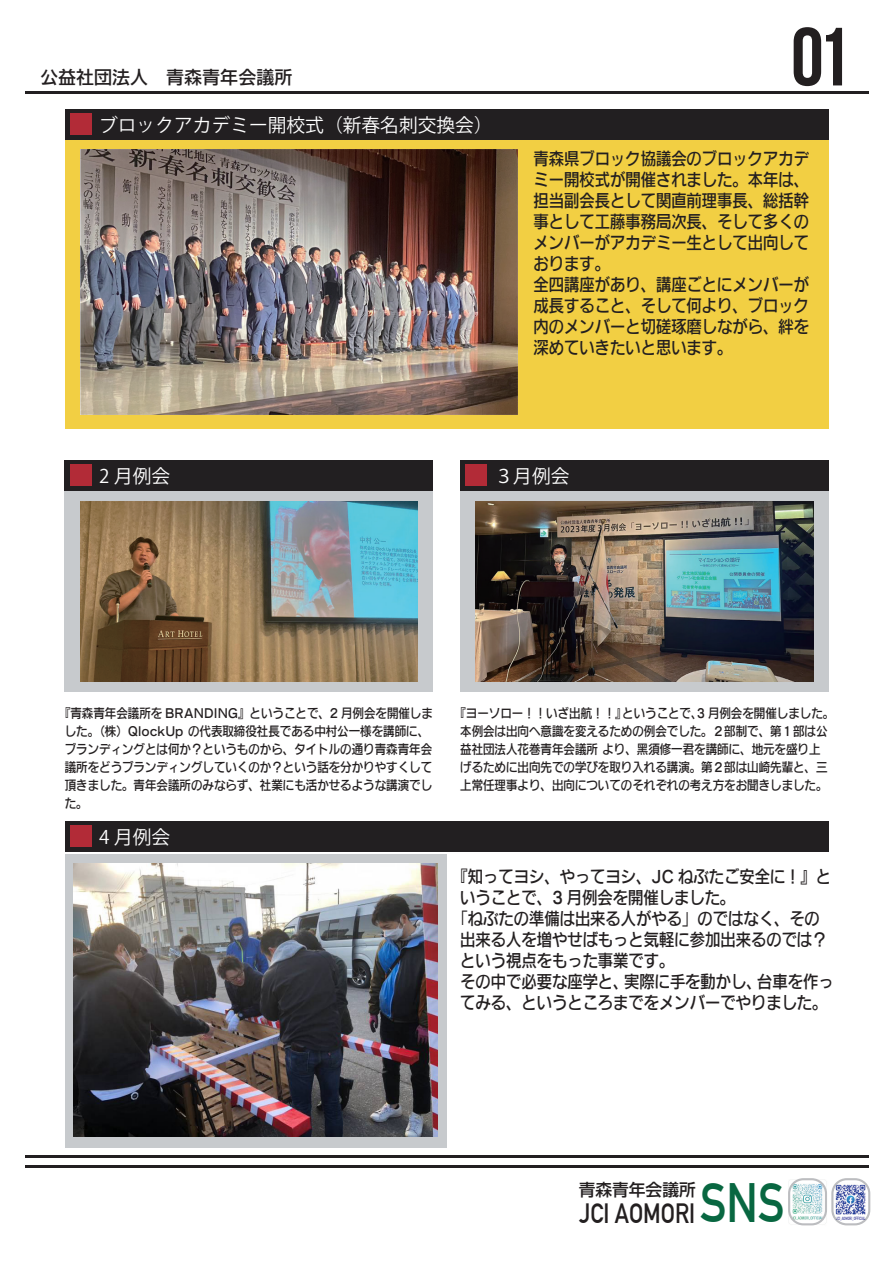
<style>
.page{position:relative;width:893px;height:1263px;background:#fff}
.page>*{position:absolute;margin:0;border:0;box-sizing:border-box;transform-origin:0 0}
.t1{font:82.35px "Bebas Neue";color:#231f20}
.t2{font:700 27.3px "DIN Alternate";color:#231f20;scale:.85 1}
.t3{font:18.75px "Koz Go Pr 6 N";color:#fff}
.t4{font:500 18px "Iwa N Go Pro";color:#231f20}
.t5{font:500 16.95px/21px "Iwa N Go Pro";color:#231f20;scale:.9 1}
.t6{font:500 16.8px "Shin Go Pro";color:#231f20}
.t7{font:500 12.75px/18px "Iwa N Go Pro";color:#231f20;scale:.9 1}
.t8{font:700 4.5px "DIN Alternate";color:#2e3092;scale:.67 1}
.s1{font-size:54.15px;color:#086741}
</style>
<div class="page">
<div style="left:65px;top:854px;width:381px;height:293px;background:#c7cacd"></div>
<img style="left:788px;top:1181px;width:39px;height:45px">
<img style="left:834px;top:1182px;width:33px;height:34px">
<div style="left:788px;top:1178px;width:39px;height:47px;border:2px solid #bcbdc0;border-radius:14px"></div>
<div style="left:831px;top:1178px;width:39px;height:47px;border:2px solid #bcbdc0;border-radius:14px"></div>
<hr style="left:25px;top:91px;width:844px;height:3px;background:#221f21">
<hr style="left:25px;top:1155px;width:844px;height:3px;background:#221f21">
<hr style="left:25px;top:1165px;width:844px;height:3px;background:#221f21">
<div style="left:65px;top:109px;width:763px;height:320px;background:#f2cf43"></div>
<div style="left:65px;top:109px;width:763px;height:30px;background:#221f21"></div>
<div style="left:65px;top:460px;width:368px;height:231px;background:#c7cacd"></div>
<div style="left:65px;top:460px;width:368px;height:30px;background:#221f21"></div>
<div style="left:70px;top:464px;width:22px;height:22px;background:#b22b37"></div>
<div style="left:70px;top:113px;width:22px;height:22px;background:#b22b37"></div>
<div style="left:460px;top:460px;width:368px;height:231px;background:#c7cacd"></div>
<div style="left:460px;top:460px;width:368px;height:30px;background:#221f21"></div>
<div style="left:465px;top:464px;width:22px;height:22px;background:#b22b37"></div>
<img style="left:80px;top:149px;width:438px;height:265px">
<div style="left:65px;top:821px;width:763px;height:30px;background:#221f21"></div>
<div style="left:70px;top:825px;width:22px;height:22px;background:#b22b37"></div>
<img style="left:80px;top:501px;width:338px;height:180px">
<img style="left:476px;top:501px;width:337px;height:180px">
<img style="left:74px;top:864px;width:363px;height:272px">
<h3 class="t4" style="left:40px;top:64px;width:254px">公益社団法人　青森青年会議所</h3>
<h3 class="t3" style="left:99px;top:114px;width:395px">ブロックアカデミー開校式（新春名刺交換会）</h3>
<h1 class="t1" style="left:791px;top:12px;width:60px">01</h1>
<h3 class="t5" style="left:534px;top:147px;width:308px">青森県ブロック協議会のブロックアカデミー開校式が開催されました。本年は、担当副会長として関直前理事長、総括幹事として工藤事務局次長、そして多くのメンバーがアカデミー生として出向しております。<br>全四講座があり、講座ごとにメンバーが成長すること、そして何より、ブロック内のメンバーと切磋琢磨しながら、絆を深めていきたいと思います。</h3>
<h3 class="t3" style="left:99px;top:465px;width:73px">2 月例会</h3>
<h3 class="t3" style="left:495px;top:465px;width:76px">３月例会</h3>
<p class="t7" style="left:65px;top:704px;width:411px;text-indent:-6px">『青森青年会議所を BRANDING』ということで、2 月例会を開催しました。（株）QlockUp の代表取締役社長である中村公一様を講師に、ブランディングとは何か？というものから、タイトルの通り青森青年会議所をどうブランディングしていくのか？という話を分かりやすくして頂きました。青年会議所のみならず、社業にも活かせるような講演でした。</p>
<h3 class="t3" style="left:99px;top:826px;width:73px">4 月例会</h3>
<p class="t7" style="left:460px;top:704px;width:417px;text-indent:-6px">『ヨーソロー！！いざ出航！！』ということで、3 月例会を開催しました。本例会は出向へ意識を変えるための例会でした。２部制で、第１部は公益社団法人花巻青年会議所 より、黑須修一君を講師に、地元を盛り上げるために出向先での学びを取り入れる講演。第２部は山崎先輩と、三上常任理事より、出向についてのそれぞれの考え方をお聞きしました。</p>
<h3 class="t5" style="left:453px;top:865px;width:422px">『知ってヨシ、やってヨシ、JC ねぶたご安全に！』と</h3>
<h3 class="t5" style="left:460px;top:886px;width:307px">いうことで、3 月例会を開催しました。</h3>
<h3 class="t5" style="left:453px;top:907px;width:410px">「ねぶたの準備は出来る人がやる」のではなく、その</h3>
<h3 class="t5" style="left:460px;top:928px;width:410px">出来る人を増やせばもっと気軽に参加出来るのでは？</h3>
<h3 class="t5" style="left:460px;top:949px;width:240px">という視点をもった事業です。</h3>
<h3 class="t5" style="left:460px;top:970px;width:417px">その中で必要な座学と、実際に手を動かし、台車を作っ</h3>
<h3 class="t5" style="left:460px;top:991px;width:410px">てみる、というところまでをメンバーでやりました。</h3>
<h3 class="t6" style="left:579px;top:1176px;width:119px">青森青年会議所</h3>
<h2 class="t2" style="left:579px;top:1192px;width:243px">JCI AOMORI <span class="s1">SNS</span></h2>
<p class="t8" style="left:836px;top:1215px;width:45px">JCI_AOMORI_OFFICIAL</p>
</div>
